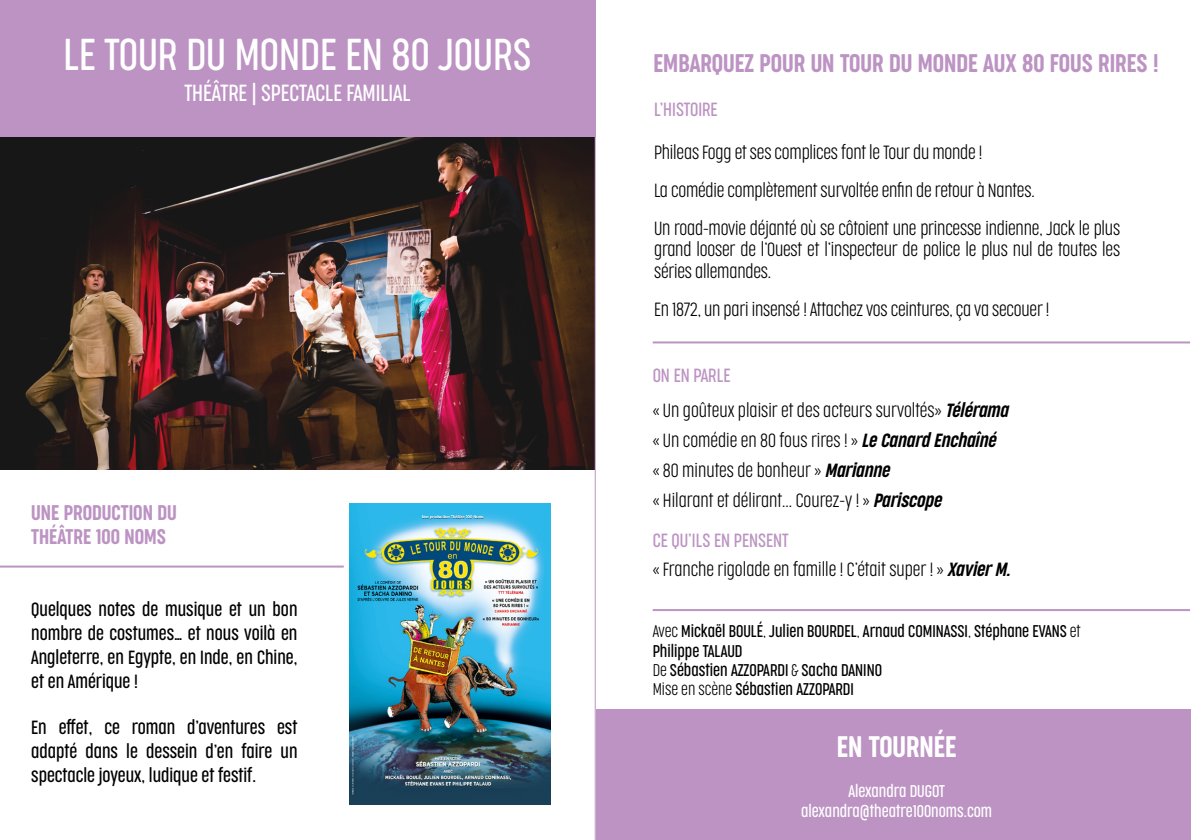
<style>
.page{position:relative;width:1191px;height:840px;background:#fff}
.page>*{position:absolute;margin:0;border:0;box-sizing:border-box;transform-origin:0 0}
.t1{font:300 42px "Cocogoose Compressed";color:#fff}
.t2{font:300 28px "Cocogoose Compressed";color:#fff}
.t3{font:300 24px "Cocogoose Compressed";color:#bc93c3}
.t4{font:300 22px "Cocogoose Compressed";color:#fff}
.t5{font:300 20px/24px "Cocogoose Compressed";color:#bc93c3}
.Style_de_paragraphe{font:200 18px/21.6px "Cocogoose Compressed";letter-spacing:-.01em;color:#000001;text-align:justify}
.t6{font:300 18px/24px "Cocogoose Compressed";color:#000001;text-align:justify}
.t7{font:300 18px "Cocogoose Compressed";color:#bc93c3}
.t8{font:300 16px/19.2px "Cocogoose Compressed";color:#000001}
.t9{font:300 16px "Cocogoose Compressed";color:#fff}
.s1{font-family:"Cocogoose Compressed Sem Lt Ita";font-weight:400}
.s2{font-weight:200}
</style>
<div class="page">
<img style="left:0;top:137px;width:595px;height:332px">
<div style="left:0;top:0;width:595px;height:137px;background:#bc93c3"></div>
<hr style="left:0;top:565px;width:344px;height:2px;background:#bc93c3">
<hr style="left:652px;top:608px;width:538px;height:2px;background:#bc93c3">
<hr style="left:652px;top:341px;width:538px;height:2px;background:#bc93c3">
<hr style="left:595px;top:0;width:1px;height:839px;background:#bc93c3">
<img style="left:350px;top:503px;width:200px;height:301px">
<div style="left:596px;top:708px;width:595px;height:130px;background:#bc93c3"></div>
<p class="t1" style="left:64px;top:27px;width:469px">LE TOUR DU MONDE EN 80 JOURS</p>
<p class="t4" style="left:184px;top:79px;width:228px">THÉÂTRE | SPECTACLE FAMILIAL</p>
<p class="t5" style="left:31px;top:500px;width:147px">UNE PRODUCTION DU<br>THÉÂTRE 100 NOMS</p>
<p class="t6" style="left:31px;top:596px;width:268px">Quelques notes de musique et un bon nombre de costumes… et nous voilà en Angleterre, en Egypte, en Inde, en Chine, et en Amérique !</p>
<p class="t6" style="left:31px;top:714px;width:268px">En effet, ce roman d’aventures est adapté dans le dessein d’en faire un spectacle joyeux, ludique et festif.</p>
<p class="t3" style="left:653px;top:47px;width:506px">EMBARQUEZ POUR UN TOUR DU MONDE AUX 80 FOUS RIRES !</p>
<p class="t7" style="left:654px;top:98px;width:65px">L’HISTOIRE</p>
<p class="Style_de_paragraphe" style="left:654px;top:142px;width:330px">Phileas Fogg et ses complices font le Tour du monde !</p>
<p class="Style_de_paragraphe" style="left:654px;top:179px;width:382px">La comédie complètement survoltée enfin de retour à Nantes.</p>
<p class="Style_de_paragraphe" style="left:654px;top:217px;width:467px">Un road-movie déjanté où se côtoient une princesse indienne, Jack le plus grand looser de l’Ouest et l’inspecteur de police le plus nul de toutes les séries allemandes.</p>
<p class="Style_de_paragraphe" style="left:654px;top:298px;width:397px">En 1872, un pari insensé ! Attachez vos ceintures, ça va secouer !</p>
<p class="t7" style="left:652px;top:363px;width:79px">ON EN PARLE</p>
<p class="Style_de_paragraphe" style="left:652px;top:399px;width:357px">« Un goûteux plaisir et des acteurs survoltés» <span class="s1">Télérama</span></p>
<p class="Style_de_paragraphe" style="left:652px;top:429px;width:344px">« Un comédie en 80 fous rires ! » <span class="s1">Le Canard Enchaîné</span></p>
<p class="Style_de_paragraphe" style="left:652px;top:459px;width:238px">« 80 minutes de bonheur » <span class="s1">Marianne</span></p>
<p class="Style_de_paragraphe" style="left:652px;top:489px;width:290px">« Hilarant et délirant... Courez-y ! » <span class="s1">Pariscope</span></p>
<p class="t7" style="left:652px;top:528px;width:137px">CE QU’ILS EN PENSENT</p>
<p class="Style_de_paragraphe" style="left:652px;top:558px;width:359px">« Franche rigolade en famille ! C’était super ! » <span class="s1">Xavier M.</span></p>
<p class="t8" style="left:652px;top:621px;width:430px"><span class="s2">Avec</span> Mickaël BOULÉ<span class="s2">,</span> Julien BOURDEL<span class="s2">,</span> Arnaud COMINASSI<span class="s2">,</span> Stéphane EVANS <span class="s2">et<br></span>Philippe TALAUD</p>
<p class="t8" style="left:652px;top:659px;width:231px"><span class="s2">De</span> Sébastien AZZOPARDI <span class="s2">&amp;</span> Sacha DANINO</p>
<p class="t8" style="left:652px;top:678px;width:203px"><span class="s2">Mise en scène</span> Sébastien AZZOPARDI</p>
<p class="t2" style="left:836px;top:727px;width:121px">EN TOURNÉE</p>
<p class="t9" style="left:848px;top:780px;width:98px">Alexandra DUGOT</p>
<p class="t9" style="left:801px;top:799px;width:192px">alexandra@theatre100noms.com</p>
</div>
